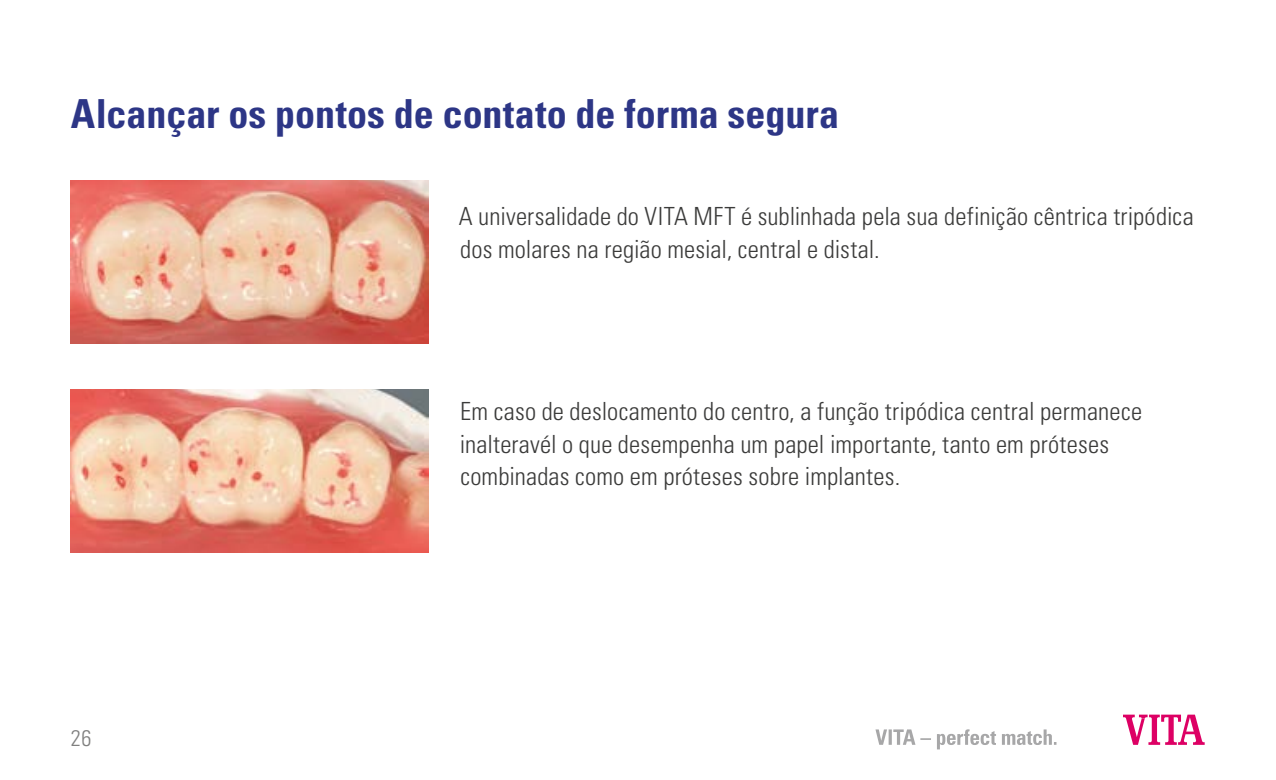
<style>
.page{position:relative;width:1276px;height:780px;background:#fff}
.page>*{position:absolute;margin:0;border:0;box-sizing:border-box;transform-origin:0 0}
.t1{font:700 condensed 40px "Univers LT";color:#2d3686}
.t2{font:300 condensed 25px/32.5px "Univers LT";letter-spacing:.005em;color:#3b3b3a}
.t3{font:300 condensed 22.5px "Univers LT";color:#80807f}
</style>
<div class="page">
<img style="left:71px;top:181px;width:358px;height:163px">
<img style="left:71px;top:389px;width:358px;height:163px">
<svg style="left:1123px;top:714px;width:81px;height:30px"></svg>
<svg style="left:875px;top:729px;width:181px;height:20px"></svg>
<h1 class="t1" style="left:71px;top:89px;width:770px">Alcançar os pontos de contato de forma segura</h1>
<p class="t2" style="left:459px;top:200px;width:736px">A universalidade do VITA MFT é sublinhada pela sua definição cêntrica tripódica dos molares na região mesial, central e distal.</p>
<p class="t3" style="left:71px;top:724px;width:22px">26</p>
<p class="t2" style="left:460px;top:395px;width:684px">Em caso de deslocamento do centro, a função tripódica central permanece inalteravél o que desempenha um papel importante, tanto em próteses combinadas como em próteses sobre implantes.</p>
</div>
